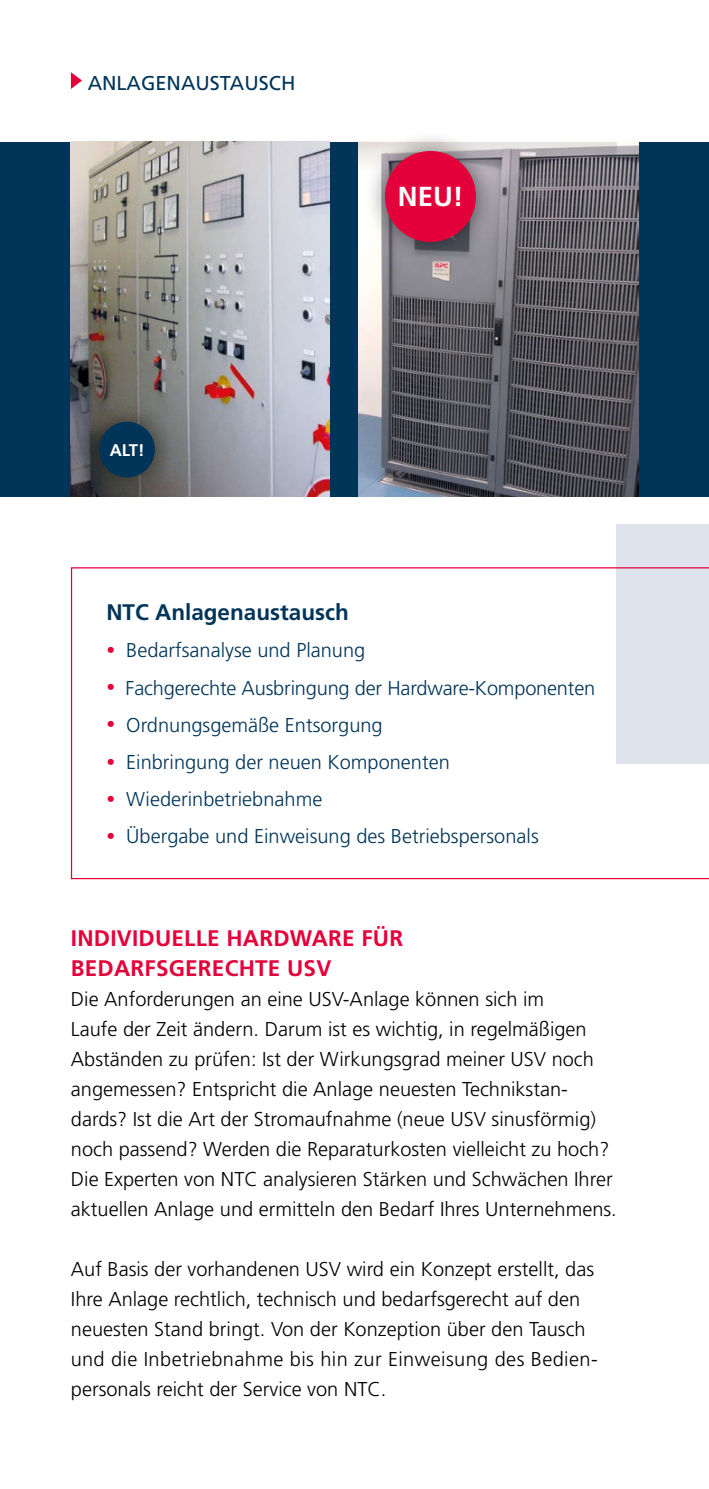
<style>
.page{position:relative;width:709px;height:1489px;background:#fff}
.page>*{position:absolute;margin:0;border:0;box-sizing:border-box;transform-origin:0 0}
.t1{font:700 27.5px "Frutiger";color:#fff}
.t2{font:700 22.5px/30px "Frutiger";letter-spacing:.01em;color:#e4003a}
.t3{font:700 22.5px "Frutiger";color:#003458}
.t4{font:300 20px/30px "Frutiger";color:#000}
.t5{font:300 20px "Frutiger";color:#003458}
.t6{font:20px "Frutiger";color:#003458}
.t7{font:700 16.75px "Frutiger";color:#fff}
.s1{font-size:17.5px;color:#e4003a}
</style>
<div class="page">
<div style="left:617px;top:524px;width:92px;height:239px;background:#dfe3ed"></div>
<div style="left:0;top:142px;width:709px;height:354px;background:#003458"></div>
<svg style="left:71px;top:72px;width:11px;height:17px"></svg>
<img style="left:71px;top:142px;width:259px;height:354px">
<img style="left:358px;top:142px;width:280px;height:354px">
<svg style="left:358px;top:142px;width:259px;height:33px;background:#979499"></svg>
<svg style="left:71px;top:567px;width:638px;height:312px"></svg>
<div style="left:363px;top:129px;width:135px;height:135px;background:#000;opacity:.5"></div>
<div style="left:385px;top:151px;width:91px;height:91px;background:#e4003a;border-radius:50%"></div>
<div style="left:77px;top:399px;width:100px;height:100px;background:#000;opacity:.5"></div>
<div style="left:99px;top:422px;width:56px;height:55px;background:#003458;border-radius:50%"></div>
<p class="t6" style="left:88px;top:72px;width:209px">ANLAGENAUSTAUSCH</p>
<p class="t7" style="left:110px;top:440px;width:36px">ALT!</p>
<h1 class="t1" style="left:398px;top:180px;width:67px">NEU!</h1>
<p class="t3" style="left:106px;top:599px;width:244px">NTC Anlagenaustausch</p>
<p class="t5" style="left:106px;top:639px;width:260px"><span class="s1">•</span> Bedarfsanalyse und Planung</p>
<p class="t5" style="left:106px;top:676px;width:490px"><span class="s1">•</span> Fachgerechte Ausbringung der Hardware-Komponenten</p>
<p class="t5" style="left:106px;top:713px;width:278px"><span class="s1">•</span> Ordnungsgemäße Entsorgung</p>
<p class="t5" style="left:106px;top:750px;width:345px"><span class="s1">•</span> Einbringung der neuen Komponenten</p>
<p class="t5" style="left:106px;top:787px;width:217px"><span class="s1">•</span> Wiederinbetriebnahme</p>
<p class="t5" style="left:106px;top:824px;width:434px"><span class="s1">•</span> Übergabe und Einweisung des Betriebspersonals</p>
<p class="t2" style="left:71px;top:922px;width:334px">INDIVIDUELLE HARDWARE FÜR<br>BEDARFSGERECHTE USV</p>
<p class="t4" style="left:71px;top:984px;width:547px">Die Anforderungen an eine USV-Anlage können sich im<br>Laufe der Zeit ändern. Darum ist es wichtig, in regelmäßigen Abständen zu prüfen: Ist der Wirkungsgrad meiner USV noch angemessen? Entspricht die Anlage neuesten Technikstan&shy;dards? Ist die Art der Stromaufnahme (neue USV sinusförmig) noch passend? Werden die Reparaturkosten vielleicht zu hoch?<br>Die Experten von NTC analysieren Stärken und Schwächen Ihrer aktuellen Anlage und ermitteln den Bedarf Ihres Unternehmens.</p>
<p class="t4" style="left:71px;top:1254px;width:528px">Auf Basis der vorhandenen USV wird ein Konzept erstellt, das Ihre Anlage rechtlich, technisch und bedarfsgerecht auf den neuesten Stand bringt. Von der Konzeption über den Tausch und die Inbetriebnahme bis hin zur Einweisung des Bedien&shy;personals reicht der Service von NTC.</p>
</div>
